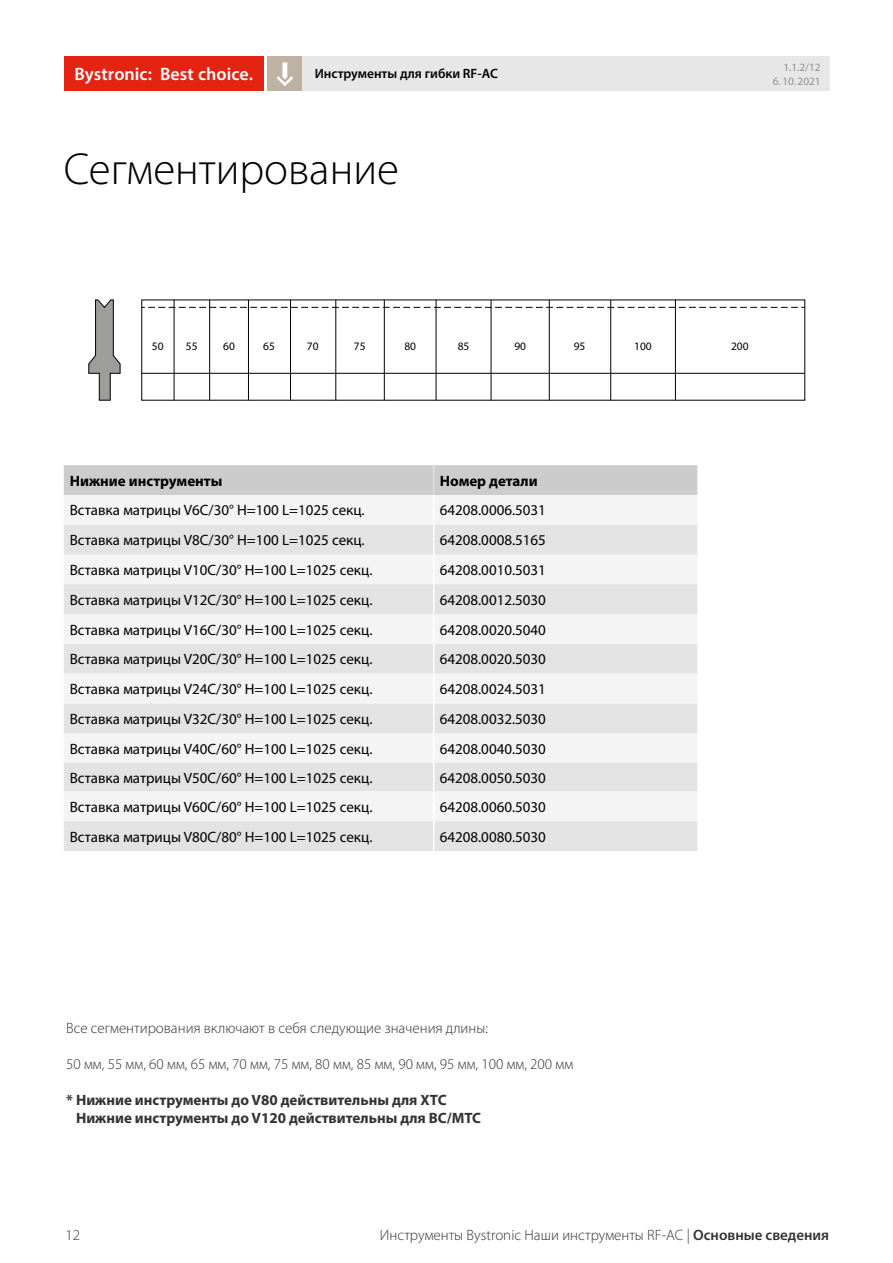
<style>
.page{position:relative;width:893px;height:1263px;background:#fff}
.page>*{position:absolute;margin:0;border:0;box-sizing:border-box;transform-origin:0 0}
.t1{font:300 45px "Myriad Pro";color:#000}
.t2{font:600 18px "Myriad Pro";letter-spacing:.005em;color:#fff}
.t3{font:15px "Myriad Pro";color:#000}
.t4{font:300 15px "Myriad Pro";color:#333332}
.t5{font:700 15px/18px "Myriad Pro";color:#333332}
.t6{font:700 15px "Myriad Pro";color:#000}
.t7{font:600 13.5px "Myriad Pro";color:#000}
.t8{font:11.4px "Myriad Pro";color:#000}
.t9{font:11.25px/13.5px "Myriad Pro";color:#909090;text-align:right}
.s1{font-weight:600}
</style>
<div class="page">
<div style="left:268px;top:57px;width:561px;height:34px;background:#e7e7e7"></div>
<div style="left:64px;top:57px;width:200px;height:34px;background:#e42313"></div>
<div style="left:268px;top:57px;width:34px;height:34px;background:#beb3a2"></div>
<svg style="left:277px;top:62px;width:16px;height:24px"></svg>
<hr style="left:174px;top:300px;width:1px;height:100px;background:#000">
<hr style="left:209px;top:300px;width:1px;height:100px;background:#000">
<hr style="left:248px;top:300px;width:1px;height:100px;background:#000">
<hr style="left:290px;top:300px;width:1px;height:100px;background:#000">
<hr style="left:335px;top:300px;width:1px;height:100px;background:#000">
<hr style="left:384px;top:300px;width:1px;height:100px;background:#000">
<hr style="left:436px;top:300px;width:1px;height:100px;background:#000">
<hr style="left:491px;top:300px;width:1px;height:100px;background:#000">
<hr style="left:549px;top:300px;width:1px;height:100px;background:#000">
<hr style="left:610px;top:300px;width:1px;height:100px;background:#000">
<hr style="left:675px;top:300px;width:1px;height:100px;background:#000">
<svg style="left:141px;top:307px;width:664px;height:1px"></svg>
<hr style="left:141px;top:373px;width:664px;height:1px;background:#000">
<svg style="left:88px;top:299px;width:33px;height:102px"></svg>
<div style="left:64px;top:465px;width:633px;height:30px;background:#ccc"></div>
<div style="left:64px;top:495px;width:633px;height:30px;background:#f4f4f4"></div>
<svg style="left:64px;top:525px;width:633px;height:326px;fill:#e3e3e3"></svg>
<svg style="left:64px;top:614px;width:633px;height:207px;fill:#f4f4f4"></svg>
<hr style="left:433px;top:495px;width:1px;height:30px;background:#fff">
<svg style="left:433px;top:525px;width:1px;height:29px"></svg>
<hr style="left:433px;top:554px;width:1px;height:30px;background:#fff">
<hr style="left:433px;top:584px;width:1px;height:30px;background:#fff">
<hr style="left:433px;top:614px;width:1px;height:30px;background:#fff">
<hr style="left:433px;top:644px;width:1px;height:30px;background:#fff">
<svg style="left:433px;top:674px;width:1px;height:29px"></svg>
<hr style="left:433px;top:703px;width:1px;height:30px;background:#fff">
<hr style="left:433px;top:733px;width:1px;height:30px;background:#fff">
<svg style="left:433px;top:763px;width:1px;height:28px"></svg>
<hr style="left:433px;top:791px;width:1px;height:30px;background:#fff">
<hr style="left:433px;top:821px;width:1px;height:30px;background:#fff">
<hr style="left:433px;top:465px;width:1px;height:30px;background:#e7e7e7">
<p class="t2" style="left:74px;top:62px;width:180px">Bystronic: Best choice.</p>
<p class="t9" style="left:773px;top:61px;width:49px">1.1.2/12<br>6.10.2021</p>
<p class="t7" style="left:315px;top:65px;width:185px">Инструменты для гибки RF-AС</p>
<h1 class="t1" style="left:64px;top:142px;width:337px">Сегментирование</h1>
<p class="t8" style="left:152px;top:339px;width:13px">50</p>
<p class="t8" style="left:186px;top:339px;width:13px">55</p>
<p class="t8" style="left:223px;top:339px;width:13px">60</p>
<p class="t8" style="left:263px;top:339px;width:13px">65</p>
<p class="t8" style="left:307px;top:339px;width:13px">70</p>
<p class="t8" style="left:354px;top:339px;width:13px">75</p>
<p class="t8" style="left:404px;top:339px;width:13px">80</p>
<p class="t8" style="left:458px;top:339px;width:13px">85</p>
<p class="t8" style="left:514px;top:339px;width:13px">90</p>
<p class="t8" style="left:574px;top:339px;width:13px">95</p>
<p class="t8" style="left:634px;top:339px;width:19px">100</p>
<p class="t8" style="left:731px;top:339px;width:19px">200</p>
<p class="t6" style="left:70px;top:471px;width:154px">Нижние инструменты</p>
<p class="t6" style="left:440px;top:471px;width:100px">Номер детали</p>
<p class="t3" style="left:70px;top:501px;width:296px">Вставка матрицы V6C/30° Н=100 L=1025 секц.</p>
<p class="t3" style="left:440px;top:501px;width:108px">64208.0006.5031</p>
<p class="t3" style="left:70px;top:531px;width:296px">Вставка матрицы V8C/30° Н=100 L=1025 секц.</p>
<p class="t3" style="left:440px;top:531px;width:108px">64208.0008.5165</p>
<p class="t3" style="left:70px;top:561px;width:304px">Вставка матрицы V10C/30° Н=100 L=1025 секц.</p>
<p class="t3" style="left:440px;top:561px;width:108px">64208.0010.5031</p>
<p class="t3" style="left:70px;top:590px;width:304px">Вставка матрицы V12C/30° Н=100 L=1025 секц.</p>
<p class="t3" style="left:440px;top:590px;width:108px">64208.0012.5030</p>
<p class="t3" style="left:70px;top:620px;width:304px">Вставка матрицы V16C/30° Н=100 L=1025 секц.</p>
<p class="t3" style="left:440px;top:620px;width:108px">64208.0020.5040</p>
<p class="t3" style="left:70px;top:650px;width:304px">Вставка матрицы V20C/30° Н=100 L=1025 секц.</p>
<p class="t3" style="left:440px;top:650px;width:108px">64208.0020.5030</p>
<p class="t3" style="left:70px;top:680px;width:304px">Вставка матрицы V24C/30° Н=100 L=1025 секц.</p>
<p class="t3" style="left:440px;top:680px;width:108px">64208.0024.5031</p>
<p class="t3" style="left:70px;top:709px;width:304px">Вставка матрицы V32C/30° Н=100 L=1025 секц.</p>
<p class="t3" style="left:440px;top:709px;width:108px">64208.0032.5030</p>
<p class="t3" style="left:70px;top:739px;width:304px">Вставка матрицы V40C/60° Н=100 L=1025 секц.</p>
<p class="t3" style="left:440px;top:739px;width:108px">64208.0040.5030</p>
<p class="t3" style="left:70px;top:768px;width:304px">Вставка матрицы V50C/60° Н=100 L=1025 секц.</p>
<p class="t3" style="left:440px;top:768px;width:108px">64208.0050.5030</p>
<p class="t3" style="left:70px;top:797px;width:304px">Вставка матрицы V60C/60° Н=100 L=1025 секц.</p>
<p class="t3" style="left:440px;top:797px;width:108px">64208.0060.5030</p>
<p class="t3" style="left:70px;top:827px;width:304px">Вставка матрицы V80C/80° Н=100 L=1025 секц.</p>
<p class="t3" style="left:440px;top:827px;width:108px">64208.0080.5030</p>
<p class="t4" style="left:66px;top:1019px;width:423px">Все сегментирования включают в себя следующие значения длины:</p>
<p class="t4" style="left:66px;top:1055px;width:508px">50 мм, 55 мм, 60 мм, 65 мм, 70 мм, 75 мм, 80 мм, 85 мм, 90 мм, 95 мм, 100 мм, 200 мм</p>
<p class="t5" style="left:76px;top:1090px;width:407px;text-indent:-10px">* Нижние инструменты до V80 действительны для XTC<br>Нижние инструменты до V120 действительны для BC/MTC</p>
<p class="t4" style="left:65px;top:1226px;width:16px">12</p>
<p class="t4" style="left:380px;top:1226px;width:451px">Инструменты Bystronic Наши инструменты RF-AС | <span class="s1">Основные сведения</span></p>
</div>
